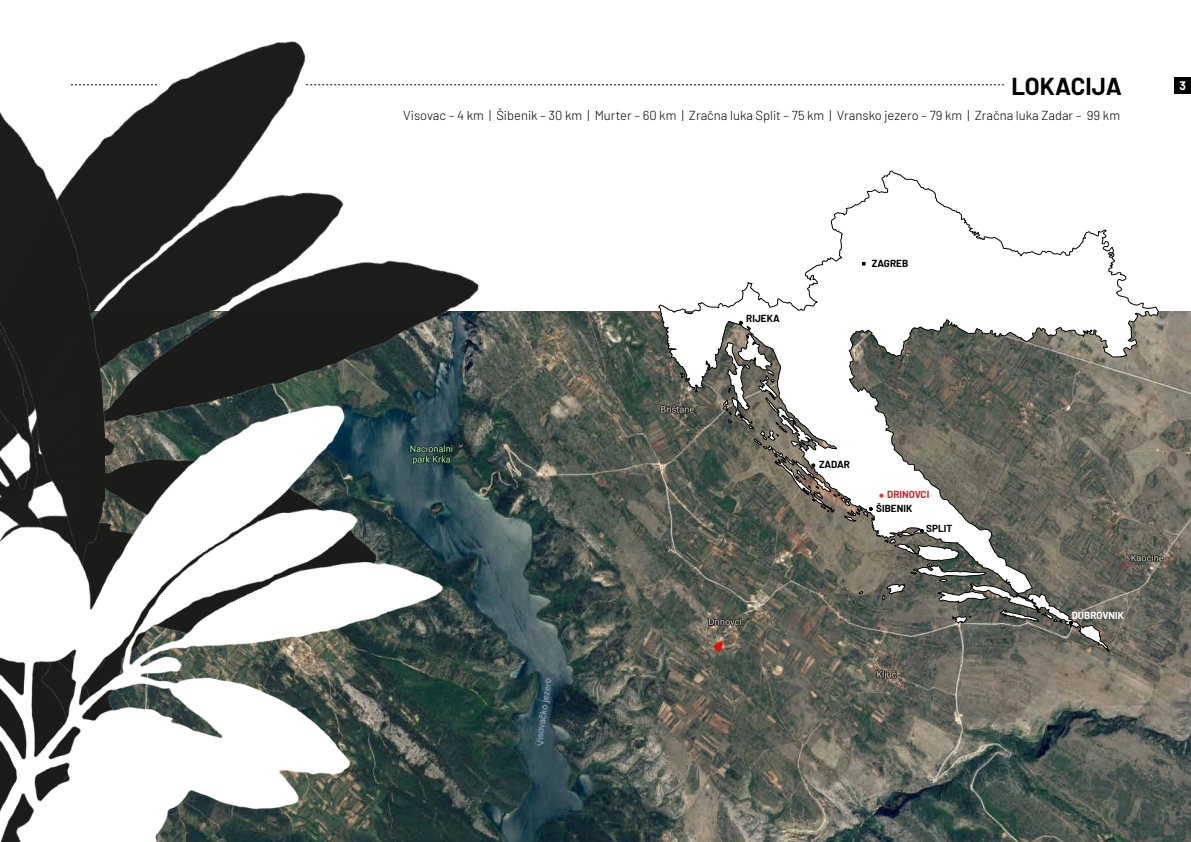
<style>
.page{position:relative;width:1191px;height:842px;background:#fff}
.page>*{position:absolute;margin:0;border:0;box-sizing:border-box;transform-origin:0 0}
.t1{font:700 24px "Barlow";color:#000}
.t2{font:300 13px "Barlow";color:#000}
.t3{font:700 12px "Barlow";color:#fff}
.t4{font:700 10px "Barlow";color:#000}
.t5{font:700 10px "Barlow";color:#fff}
.t6{font:700 10px "Barlow";color:#d2232a}
</style>
<div class="page">
<img style="left:684px;top:312px;width:507px;height:530px">
<img style="left:105px;top:41px;width:579px;height:801px">
<img style="left:0;top:84px;width:105px;height:129px">
<svg style="left:306px;top:85px;width:697px;height:1px"></svg>
<svg style="left:71px;top:85px;width:86px;height:1px"></svg>
<div style="left:1174px;top:77px;width:17px;height:17px;background:#000"></div>
<svg style="left:657px;top:170px;width:501px;height:481px"></svg>
<svg style="left:952px;top:616px;width:19px;height:7px"></svg>
<svg style="left:999px;top:610px;width:63px;height:13px"></svg>
<svg style="left:858px;top:591px;width:5px;height:3px"></svg>
<svg style="left:882px;top:529px;width:106px;height:74px"></svg>
<svg style="left:1069px;top:621px;width:3px;height:6px"></svg>
<svg style="left:723px;top:333px;width:149px;height:189px"></svg>
<svg style="left:739px;top:321px;width:4px;height:4px"></svg>
<svg style="left:879px;top:494px;width:4px;height:3px"></svg>
<svg style="left:861px;top:261px;width:5px;height:5px"></svg>
<img style="left:0;top:213px;width:469px;height:629px">
<h1 class="t1" style="left:1011px;top:71px;width:112px">LOKACIJA</h1>
<p class="t3" style="left:1179px;top:78px;width:8px">3</p>
<p class="t2" style="left:403px;top:107px;width:718px">Visovac – 4 km | Šibenik – 30 km | Murter – 60 km | Zračna luka Split – 75 km | Vransko jezero – 79 km | Zračna luka Zadar – 99 km</p>
<p class="t4" style="left:746px;top:312px;width:35px">RIJEKA</p>
<p class="t4" style="left:872px;top:257px;width:38px">ZAGREB</p>
<p class="t4" style="left:819px;top:458px;width:32px">ZADAR</p>
<p class="t6" style="left:887px;top:489px;width:44px">DRINOVCI</p>
<p class="t4" style="left:876px;top:503px;width:38px">ŠIBENIK</p>
<p class="t4" style="left:926px;top:522px;width:28px">SPLIT</p>
<p class="t5" style="left:1071px;top:610px;width:54px">DUBROVNIK</p>
</div>
